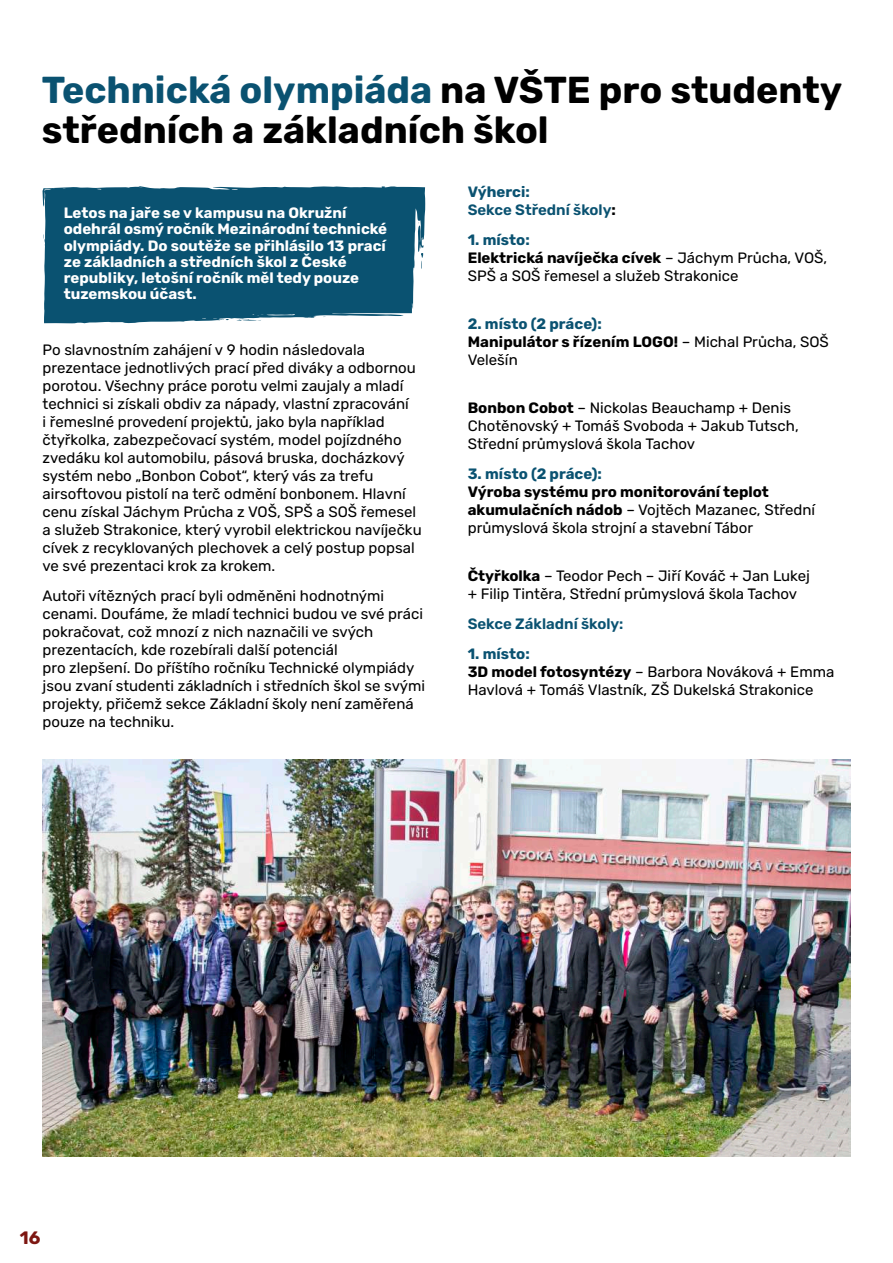
<style>
.page{position:relative;width:893px;height:1263px;background:#fff}
.page>*{position:absolute;margin:0;border:0;box-sizing:border-box;transform-origin:0 0}
.t1{font:700 37.5px/40.5px "Rubik";color:#000}
.t2{font:700 18px "Rubik";color:#7d1712}
.t3{font:15px/18px "Rubik";color:#000}
.t4{font:700 15px/16.2px "Rubik";color:#fff}
.t5{font:700 15px/18px "Rubik";color:#000}
.t6{font:600 15px/18px "Rubik";color:#0a5271}
.t7{font:700 15px "Rubik";color:#0a5271}
.s1{color:#0a5271}
.s2{font-weight:700}
.s3{font-weight:700;color:#000}
.s4{font-weight:700;color:#0a5271}
.s5{font-weight:400}
</style>
<div class="page">
<svg style="left:43px;top:186px;width:382px;height:137px;background:#195c79"></svg>
<img style="left:43px;top:760px;width:807px;height:397px">
<h1 class="t1" style="left:42px;top:70px;width:802px"><span class="s1">Technická olympiáda</span> na VŠTE pro studenty středních a základních škol</h1>
<p class="t4" style="left:64px;top:205px;width:325px">Letos na jaře se v kampusu na Okružní odehrál osmý ročník Mezinárodní technické olympiády. Do soutěže se přihlásilo 13 prací ze základních a středních škol z České republiky, letošní ročník měl tedy pouze tuzemskou účast.</p>
<p class="t3" style="left:43px;top:341px;width:381px">Po slavnostním zahájení v 9 hodin následovala prezentace jednotlivých prací před diváky a odbornou porotou. Všechny práce porotu velmi zaujaly a mladí technici si získali obdiv za nápady, vlastní zpracování<br>i řemeslné provedení projektů, jako byla například čtyřkolka, zabezpečovací systém, model pojízdného zvedáku kol automobilu, pásová bruska, docházkový systém nebo „Bonbon Cobot“, který vás za trefu airsoftovou pistolí na terč odmění bonbonem. Hlavní cenu získal Jáchym Průcha z VOŠ, SPŠ a SOŠ řemesel a služeb Strakonice, který vyrobil elektrickou navíječku cívek z recyklovaných plechovek a celý postup popsal ve své prezentaci krok za krokem.</p>
<p class="t3" style="left:43px;top:587px;width:384px">Autoři vítězných prací byli odměněni hodnotnými cenami. Doufáme, že mladí technici budou ve své práci pokračovat, což mnozí z nich naznačili ve svých prezentacích, kde rozebírali další potenciál<br>pro zlepšení. Do příštího ročníku Technické olympiády jsou zvaní studenti základních i středních škol se svými projekty, přičemž sekce Základní školy není zaměřená pouze na techniku.</p>
<p class="t6" style="left:468px;top:183px;width:150px"><span class="s2">Výherci:<br></span>Sekce Střední školy<span class="s3">:</span></p>
<p class="t3" style="left:468px;top:231px;width:361px"><span class="s4">1. místo:<br></span><span class="s2">Elektrická navíječka cívek</span> – Jáchym Průcha, VOŠ,<br>SPŠ a SOŠ řemesel a služeb Strakonice</p>
<p class="t5" style="left:468px;top:315px;width:363px"><span class="s1">2. místo (2 práce):<br></span>Manipulátor s řízením LOGO! <span class="s5">– Michal Průcha, SOŠ<br>Velešín</span></p>
<p class="t3" style="left:468px;top:399px;width:333px"><span class="s2">Bonbon Cobot</span> – Nickolas Beauchamp + Denis<br>Chotěnovský + Tomáš Svoboda + Jakub Tutsch,<br>Střední průmyslová škola Tachov</p>
<p class="t7" style="left:468px;top:465px;width:136px">3. místo (2 práce):</p>
<p class="t3" style="left:468px;top:483px;width:349px"><span class="s2">Výroba systému pro monitorování teplot akumulačních nádob</span> – Vojtěch Mazanec, Střední průmyslová škola strojní a stavební Tábor</p>
<p class="t3" style="left:468px;top:567px;width:344px"><span class="s2">Čtyřkolka</span> – Teodor Pech – Jiří Kováč + Jan Lukej + Filip Tintěra, Střední průmyslová škola Tachov</p>
<p class="t6" style="left:468px;top:615px;width:157px">Sekce Základní školy:</p>
<p class="t3" style="left:468px;top:645px;width:368px"><span class="s4">1. místo:<br></span><span class="s2">3D model fotosyntézy</span> – Barbora Nováková + Emma<br>Havlová + Tomáš Vlastník, ZŠ Dukelská Strakonice</p>
<p class="t2" style="left:20px;top:1227px;width:22px">16</p>
</div>
